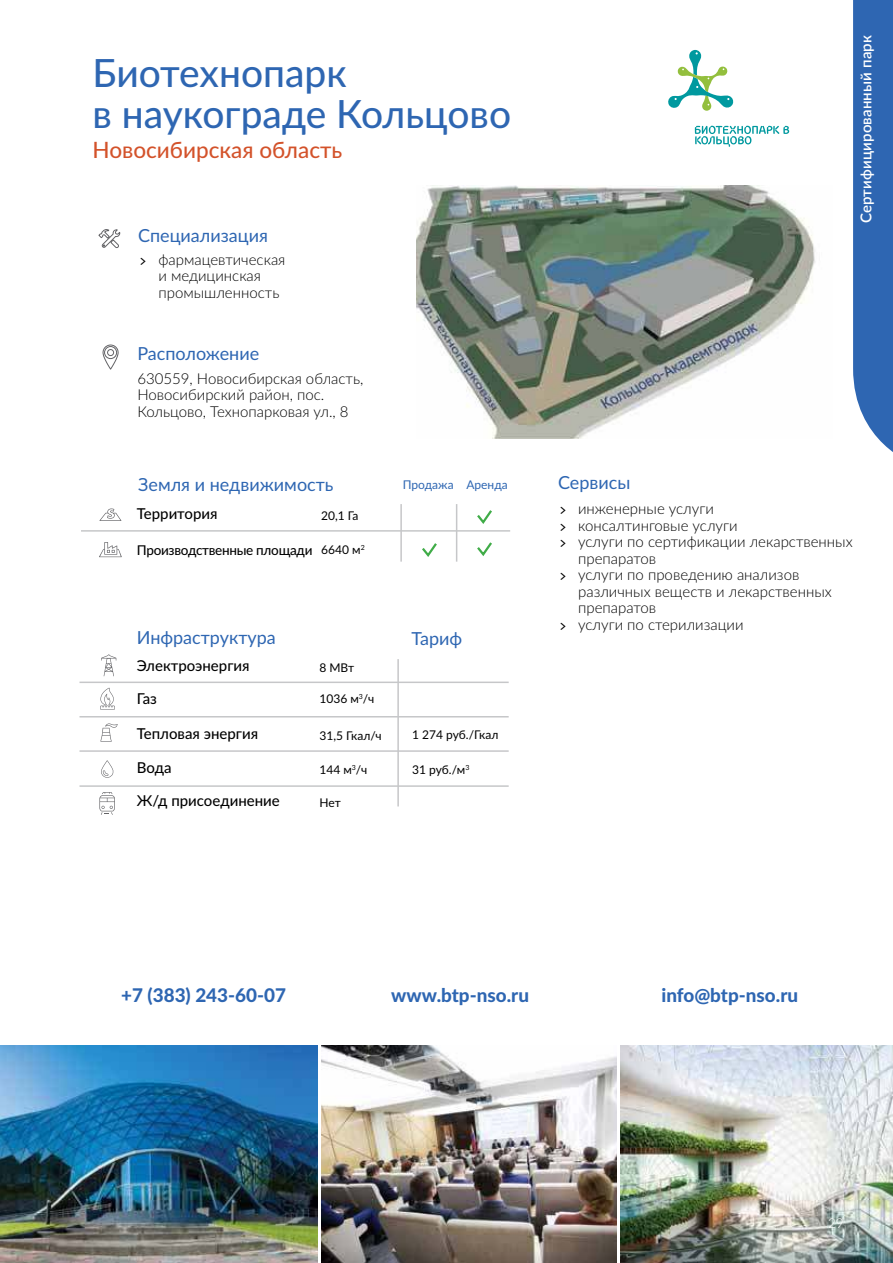
<style>
.page{position:relative;width:893px;height:1263px;background:#fff}
.page>*{position:absolute;margin:0;border:0;box-sizing:border-box;transform-origin:0 0}
.t1{font:500 39px/40.7px "Lato";color:#2e66b2}
.t2{font:500 22.5px "Lato";color:#d3522a}
.t3{font:800 18.9px "Lato";color:#2e66b2}
.t4{font:18px "Lato";color:#2e66b2}
.t5{font:300 15px/16.5px "Lato";color:#000}
.t6{font:500 15px/33px "Lato";color:#000}
.t7{font:600 15px "Lato";letter-spacing:.01em;color:#fff}
.t8{font:500 13.5px "Lato";letter-spacing:-.02em;color:#000}
.t9{font:300 13.5px "Lato";color:#fff}
.t10{font:12px "Lato";color:#000}
.t11{font:12px "Lato";color:#2e66b2}
.s1{font-family:"Graublau Slab";font-weight:400;font-style:italic}
.s2{font-weight:400;font-size:12px}
</style>
<div class="page">
<svg style="left:853px;top:0;width:40px;height:452px;background:#3c70b7"></svg>
<img style="left:0;top:1046px;width:317px;height:217px">
<img style="left:621px;top:1046px;width:272px;height:217px">
<img style="left:321px;top:1046px;width:296px;height:217px">
<svg style="left:102px;top:344px;width:17px;height:26px"></svg>
<div style="left:107px;top:349px;width:7px;height:7px;border:1px solid #636366;border-radius:50%"></div>
<hr style="left:79px;top:682px;width:430px;height:1px;background:#c6c7c9">
<hr style="left:79px;top:716px;width:430px;height:2px;background:#c6c7c9">
<hr style="left:79px;top:750px;width:430px;height:2px;background:#c6c7c9">
<hr style="left:79px;top:785px;width:430px;height:2px;background:#c6c7c9">
<svg style="left:101px;top:654px;width:15px;height:22px"></svg>
<svg style="left:100px;top:688px;width:15px;height:22px"></svg>
<svg style="left:100px;top:723px;width:18px;height:19px"></svg>
<svg style="left:101px;top:760px;width:13px;height:18px"></svg>
<svg style="left:99px;top:792px;width:16px;height:23px"></svg>
<hr style="left:397px;top:659px;width:2px;height:147px;background:#c6c7c9">
<hr style="left:81px;top:530px;width:429px;height:2px;background:#c6c7c9">
<svg style="left:99px;top:509px;width:22px;height:12px"></svg>
<svg style="left:99px;top:542px;width:23px;height:15px"></svg>
<svg style="left:422px;top:543px;width:15px;height:14px"></svg>
<svg style="left:477px;top:510px;width:15px;height:14px"></svg>
<svg style="left:477px;top:542px;width:15px;height:14px"></svg>
<hr style="left:400px;top:504px;width:2px;height:58px;background:#c6c7c9">
<hr style="left:456px;top:504px;width:1px;height:58px;background:#c6c7c9">
<svg style="left:98px;top:229px;width:23px;height:19px"></svg>
<img style="left:417px;top:185px;width:399px;height:253px">
<svg style="left:668px;top:50px;width:66px;height:61px"></svg>
<svg style="left:695px;top:126px;width:94px;height:21px"></svg>
<h1 class="t1" style="left:93px;top:51px;width:420px">Биотехнопарк<br>в наукограде Кольцово</h1>
<h2 class="t2" style="left:93px;top:134px;width:251px">Новосибирская область</h2>
<p class="t4" style="left:138px;top:222px;width:131px">Специализация</p>
<p class="t5" style="left:158px;top:250px;width:128px;text-indent:-19px"><span class="s1">&gt;</span> фармацевтическая и медицинская промышленность</p>
<p class="t4" style="left:137px;top:340px;width:123px">Расположение</p>
<p class="t5" style="left:137px;top:371px;width:227px">630559, Новосибирская область,<br>Новосибирский район, пос.<br>Кольцово, Технопарковая ул., 8</p>
<p class="t4" style="left:138px;top:472px;width:197px">Земля и недвижимость</p>
<p class="t11" style="left:403px;top:476px;width:106px">Продажа Аренда</p>
<p class="t6" style="left:137px;top:496px;width:82px">Территория</p>
<p class="t8" style="left:137px;top:540px;width:229px">Производственные площади <span class="s2">6640 м</span><sup>2</sup></p>
<p class="t10" style="left:321px;top:510px;width:39px">20,1 Га</p>
<p class="t4" style="left:137px;top:624px;width:141px">Инфраструктура</p>
<p class="t6" style="left:137px;top:649px;width:114px">Электроэнергия</p>
<p class="t10" style="left:319px;top:663px;width:36px">8 МВт</p>
<p class="t6" style="left:137px;top:682px;width:22px">Газ</p>
<p class="t6" style="left:137px;top:716px;width:123px">Тепловая энергия</p>
<p class="t6" style="left:137px;top:751px;width:144px">Вода<br>Ж/д присоединение</p>
<p class="t10" style="left:319px;top:694px;width:56px">1036 м<sup>3</sup>/ч</p>
<p class="t10" style="left:319px;top:730px;width:64px">31,5 Гкал/ч</p>
<p class="t10" style="left:319px;top:765px;width:49px">144 м<sup>3</sup>/ч</p>
<p class="t10" style="left:319px;top:794px;width:23px">Нет</p>
<p class="t4" style="left:411px;top:626px;width:52px">Тариф</p>
<p class="t10" style="left:412px;top:730px;width:88px">1 274 руб./Гкал</p>
<p class="t10" style="left:412px;top:765px;width:59px">31 руб./м<sup>3</sup></p>
<p class="t7" style="left:855px;top:223px;width:189px;rotate:-90deg">Сертифицированный парк</p>
<p class="t4" style="left:558px;top:470px;width:74px">Сервисы</p>
<p class="t5" style="left:559px;top:500px;width:156px"><span class="s1">&gt;</span> инженерные услуги</p>
<p class="t5" style="left:559px;top:516px;width:180px"><span class="s1">&gt;</span> консалтинговые услуги</p>
<p class="t5" style="left:559px;top:533px;width:295px"><span class="s1">&gt;</span> услуги по сертификации лекарственных</p>
<p class="t5" style="left:578px;top:549px;width:80px">препаратов</p>
<p class="t5" style="left:559px;top:566px;width:242px"><span class="s1">&gt;</span> услуги по проведению анализов</p>
<p class="t5" style="left:578px;top:582px;width:255px">различных веществ и лекарственных</p>
<p class="t5" style="left:578px;top:599px;width:80px">препаратов</p>
<p class="t5" style="left:559px;top:615px;width:186px"><span class="s1">&gt;</span> услуги по стерилизации</p>
<p class="t3" style="left:121px;top:987px;width:166px">+7 (383) 243-60-07</p>
<p class="t3" style="left:391px;top:987px;width:139px">www.btp-nso.ru</p>
<p class="t3" style="left:661px;top:987px;width:138px">info@btp-nso.ru</p>
<p class="t9" style="left:828px;top:1217px;width:17px">29</p>
</div>
